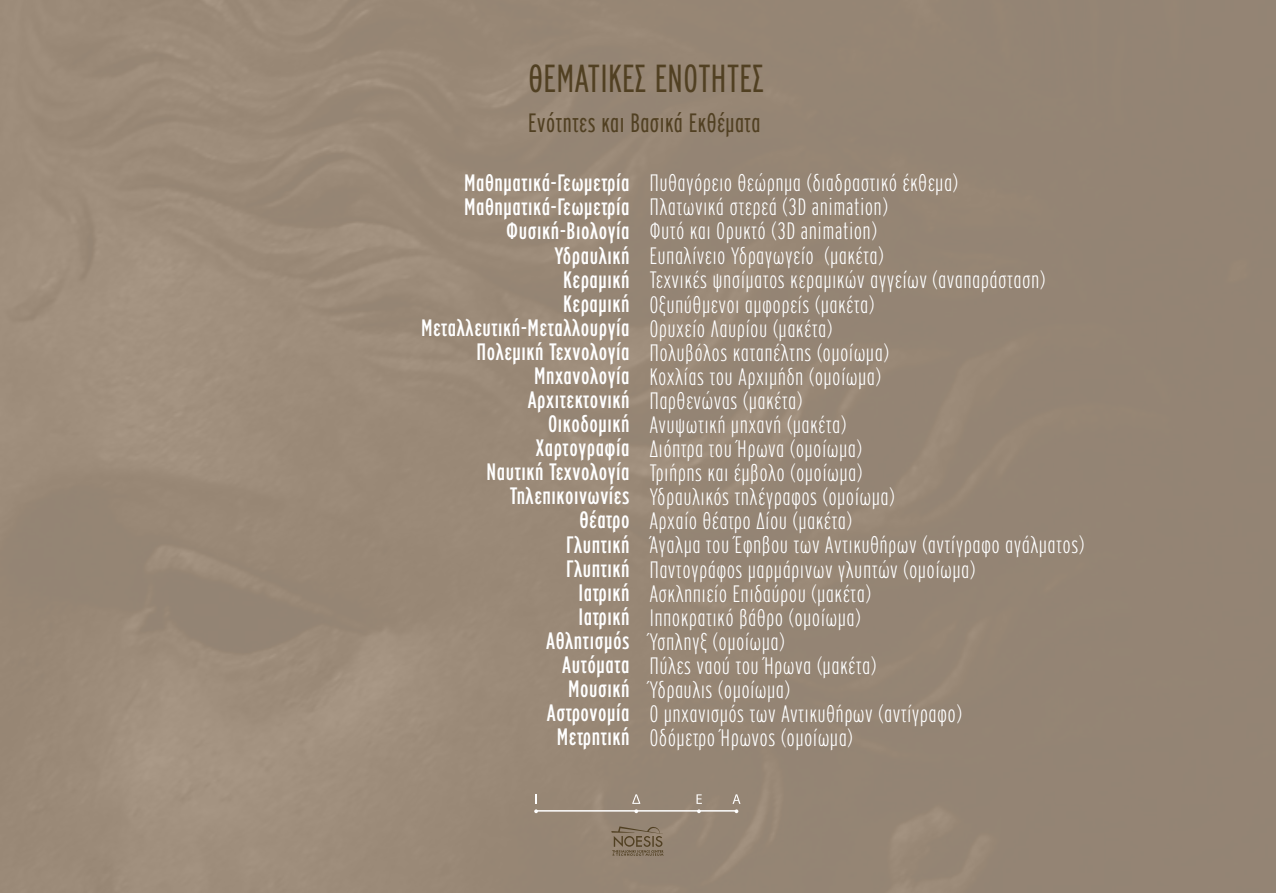
<style>
.page{position:relative;width:1276px;height:893px;background:#fff}
.page>*{position:absolute;margin:0;border:0;box-sizing:border-box;transform-origin:0 0}
.t1{font:300 42px "PF Highway Gothic Comp";letter-spacing:.01em;color:#514022}
.t2{font:300 28.5px "PF Highway Gothic Comp";letter-spacing:.02em;color:#514022}
.t3{font:100 25.5px/24.2px "PF Highway Gothic Comp";letter-spacing:.04em;color:#fff}
.t4{font:25.5px/24.2px "PF Highway Gothic Comp";letter-spacing:.02em;color:#fff;text-align:right}
</style>
<div class="page">
<img style="left:0;top:0;width:1276px;height:893px">
<hr style="left:536px;top:810px;width:200px;height:2px;background:#fff">
<svg style="left:534px;top:794px;width:4px;height:19px"></svg>
<svg style="left:632px;top:794px;width:8px;height:19px"></svg>
<svg style="left:696px;top:794px;width:6px;height:19px"></svg>
<svg style="left:732px;top:794px;width:8px;height:19px"></svg>
<svg style="left:611px;top:826px;width:52px;height:30px;background:#84745f"></svg>
<h1 class="t1" style="left:528px;top:58px;width:237px">ΘΕΜΑΤΙΚΕΣ ΕΝΟΤΗΤΕΣ</h1>
<p class="t2" style="left:528px;top:109px;width:234px">Ενότητες και Βασικά Εκθέματα</p>
<p class="t4" style="left:421px;top:171px;width:210px">Μαθηματικά-Γεωμετρία<br>Μαθηματικά-Γεωμετρία<br>Φυσική-Βιολογία<br>Υδραυλική<br>Κεραμική<br>Κεραμική<br>Μεταλλευτική-Μεταλλουργία<br>Πολεμική Τεχνολογία<br>Μηχανολογία<br>Αρχιτεκτονική<br>Οικοδομική<br>Χαρτογραφία<br>Ναυτική Τεχνολογία<br>Τηλεπικοινωνίες<br>Θέατρο<br>Γλυπτική<br>Γλυπτική<br>Ιατρική<br>Ιατρική<br>Αθλητισμός<br>Αυτόματα<br>Μουσική<br>Αστρονομία<br>Μετρητική</p>
<p class="t3" style="left:650px;top:171px;width:436px">Πυθαγόρειο θεώρημα (διαδραστικό έκθεμα)<br>Πλατωνικά στερεά (3D animation)<br>Φυτό και Ορυκτό (3D animation)<br>Ευπαλίνειο Υδραγωγείο (μακέτα)<br>Τεχνικές ψησίματος κεραμικών αγγείων (αναπαράσταση)<br>Οξυπύθμενοι αμφορείς (μακέτα)<br>Ορυχείο Λαυρίου (μακέτα)<br>Πολυβόλος καταπέλτης (ομοίωμα)<br>Κοχλίας του Αρχιμήδη (ομοίωμα)<br>Παρθενώνας (μακέτα)<br>Ανυψωτική μηχανή (μακέτα)<br>Διόπτρα του Ήρωνα (ομοίωμα)<br>Τριήρης και έμβολο (ομοίωμα)<br>Υδραυλικός τηλέγραφος (ομοίωμα)<br>Αρχαίο θέατρο Δίου (μακέτα)<br>Άγαλμα του Έφηβου των Αντικυθήρων (αντίγραφο αγάλματος)<br>Παντογράφος μαρμάρινων γλυπτών (ομοίωμα)<br>Ασκληπιείο Επιδαύρου (μακέτα)<br>Ιπποκρατικό βάθρο (ομοίωμα)<br>Ύσπληγξ (ομοίωμα)<br>Πύλες ναού του Ήρωνα (μακέτα)<br>Ύδραυλις (ομοίωμα)<br>Ο μηχανισμός των Αντικυθήρων (αντίγραφο)<br>Οδόμετρο Ήρωνος (ομοίωμα)</p>
</div>
